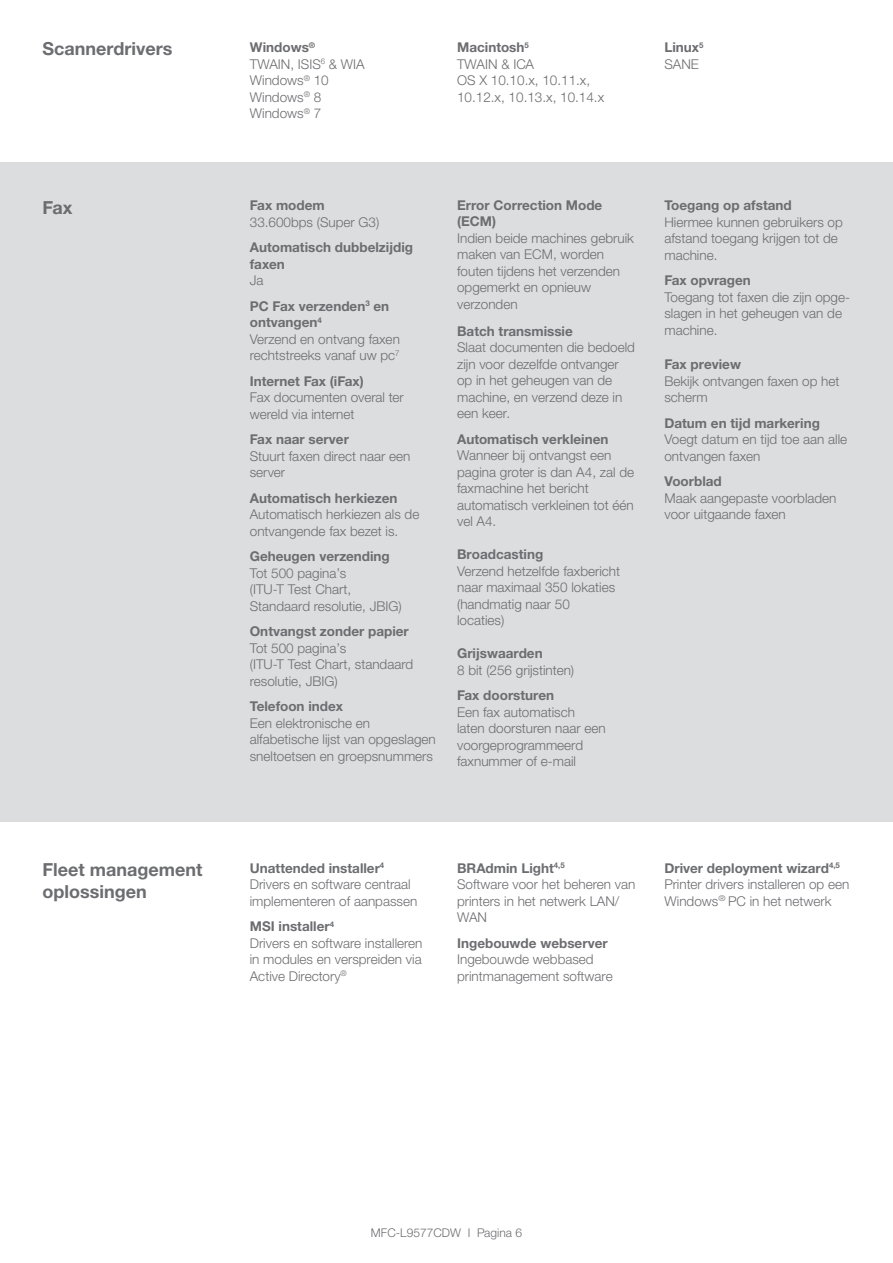
<style>
.page{position:relative;width:893px;height:1263px;background:#fff}
.page>*{position:absolute;margin:0;border:0;box-sizing:border-box;transform-origin:0 0}
.t1{font:700 18px/21.6px "Helvetica Neue LTW1 G";color:#6c6d70}
.t2{font:300 13.5px/16.5px "Helvetica Neue LTW1 G";color:#6c6d70}
.t3{font:700 13.5px/16.5px "Helvetica Neue LTW1 G";color:#6c6d70}
.t4{font:300 12px "Helvetica Neue LTW1 G";color:#6c6d70}
.s1{font-weight:700}
.s2{font-weight:300}
</style>
<div class="page">
<div style="left:0;top:162px;width:893px;height:660px;background:#dcdddf"></div>
<h1 class="t1" style="left:43px;top:38px;width:131px">Scannerdrivers</h1>
<p class="t2" style="left:250px;top:39px;width:116px"><span class="s1">Windows</span><sup>®<br></sup>TWAIN, ISIS<sup>6</sup> &amp; WIA<br>Windows<sup>®</sup> 10<br>Windows<sup>®</sup> 8<br>Windows<sup>®</sup> 7</p>
<p class="t2" style="left:457px;top:39px;width:149px"><span class="s1">Macintosh</span><sup>5<br></sup>TWAIN &amp; ICA<br>OS X 10.10.x, 10.11.x,<br>10.12.x, 10.13.x, 10.14.x</p>
<p class="t3" style="left:664px;top:39px;width:41px">Linux<sup>5<br></sup><span class="s2">SANE</span></p>
<h1 class="t1" style="left:43px;top:197px;width:31px">Fax</h1>
<p class="t3" style="left:250px;top:197px;width:76px">Fax modem</p>
<p class="t2" style="left:250px;top:214px;width:131px">33.600bps (Super G3)</p>
<p class="t3" style="left:250px;top:239px;width:165px">Automatisch dubbelzijdig faxen</p>
<p class="t3" style="left:250px;top:268px;width:141px;line-height:25.5px"><span class="s2">Ja<br></span>PC Fax verzenden<sup>3</sup> en</p>
<p class="t2" style="left:250px;top:314px;width:152px"><span class="s1">ontvangen</span><sup>4<br></sup>Verzend en ontvang faxen rechtstreeks vanaf uw pc<sup>7</sup></p>
<p class="t3" style="left:250px;top:373px;width:116px">Internet Fax (iFax)</p>
<p class="t2" style="left:250px;top:389px;width:155px">Fax documenten overal ter wereld via internet</p>
<p class="t3" style="left:250px;top:431px;width:101px">Fax naar server</p>
<p class="t2" style="left:250px;top:448px;width:162px">Stuurt faxen direct naar een server</p>
<p class="t3" style="left:250px;top:490px;width:149px">Automatisch herkiezen</p>
<p class="t2" style="left:250px;top:506px;width:171px">Automatisch herkiezen als de ontvangende fax bezet is.</p>
<p class="t3" style="left:250px;top:548px;width:142px">Geheugen verzending</p>
<p class="t2" style="left:250px;top:565px;width:153px">Tot 500 pagina’s<br>(ITU-T Test Chart,<br>Standaard resolutie, JBIG)</p>
<p class="t3" style="left:250px;top:623px;width:161px">Ontvangst zonder papier</p>
<p class="t2" style="left:250px;top:640px;width:165px">Tot 500 pagina’s<br>(ITU-T Test Chart, standaard resolutie, JBIG)</p>
<p class="t3" style="left:250px;top:698px;width:95px">Telefoon index</p>
<p class="t2" style="left:250px;top:715px;width:188px">Een elektronische en alfabetische lijst van opgeslagen sneltoetsen en groepsnummers</p>
<p class="t3" style="left:457px;top:196px;width:147px">Error Correction Mode (ECM)</p>
<p class="t2" style="left:457px;top:230px;width:178px">Indien beide machines gebruik maken van ECM, worden fouten tijdens het verzenden opgemerkt en opnieuw verzonden</p>
<p class="t3" style="left:457px;top:322px;width:117px">Batch transmissie</p>
<p class="t2" style="left:457px;top:339px;width:179px">Slaat documenten die bedoeld zijn voor dezelfde ontvanger op in het geheugen van de machine, en verzend deze in een keer.</p>
<p class="t3" style="left:457px;top:430px;width:153px">Automatisch verkleinen</p>
<p class="t2" style="left:457px;top:447px;width:178px">Wanneer bij ontvangst een pagina groter is dan A4, zal de faxmachine het bericht automatisch verkleinen tot één vel A4.</p>
<p class="t3" style="left:457px;top:546px;width:88px">Broadcasting</p>
<p class="t2" style="left:457px;top:562px;width:164px">Verzend hetzelfde faxbericht naar maximaal 350 lokaties (handmatig naar 50 locaties)</p>
<p class="t3" style="left:457px;top:645px;width:87px">Grijswaarden</p>
<p class="t2" style="left:457px;top:661px;width:119px">8 bit (256 grijstinten)</p>
<p class="t3" style="left:457px;top:687px;width:99px">Fax doorsturen</p>
<p class="t2" style="left:457px;top:703px;width:150px">Een fax automatisch laten doorsturen naar een voorgeprogrammeerd faxnummer of e-mail</p>
<p class="t3" style="left:664px;top:197px;width:129px">Toegang op afstand</p>
<p class="t2" style="left:664px;top:214px;width:180px">Hiermee kunnen gebruikers op afstand toegang krijgen tot de machine.</p>
<p class="t3" style="left:664px;top:272px;width:88px">Fax opvragen</p>
<p class="t2" style="left:664px;top:289px;width:187px">Toegang tot faxen die zijn opge&shy;slagen in het geheugen van de machine.</p>
<p class="t3" style="left:664px;top:356px;width:78px">Fax preview</p>
<p class="t2" style="left:664px;top:373px;width:177px">Bekijk ontvangen faxen op het scherm</p>
<p class="t3" style="left:664px;top:415px;width:157px">Datum en tijd markering</p>
<p class="t2" style="left:664px;top:431px;width:184px">Voegt datum en tijd toe aan alle ontvangen faxen</p>
<p class="t3" style="left:664px;top:473px;width:59px">Voorblad</p>
<p class="t2" style="left:664px;top:490px;width:174px">Maak aangepaste voorbladen voor uitgaande faxen</p>
<h1 class="t1" style="left:43px;top:859px;width:161px">Fleet management oplossingen</h1>
<p class="t2" style="left:250px;top:860px;width:169px"><span class="s1">Unattended installer</span><sup>4<br></sup>Drivers en software centraal implementeren of aanpassen</p>
<p class="t2" style="left:250px;top:918px;width:174px"><span class="s1">MSI installer</span><sup>4<br></sup>Drivers en software installeren in modules en verspreiden via<br>Active Directory<sup>®</sup></p>
<p class="t2" style="left:457px;top:860px;width:180px"><span class="s1">BRAdmin Light</span><sup>4,5<br></sup>Software voor het beheren van printers in het netwerk LAN/<br>WAN</p>
<p class="t3" style="left:457px;top:935px;width:152px">Ingebouwde webserver</p>
<p class="t2" style="left:457px;top:951px;width:157px">Ingebouwde webbased printmanagement software</p>
<p class="t2" style="left:664px;top:860px;width:186px"><span class="s1">Driver deployment wizard</span><sup>4,5<br></sup>Printer drivers installeren op een<br>Windows<sup>®</sup> PC in het netwerk</p>
<p class="t4" style="left:371px;top:1226px;width:153px">MFC-L9577CDW I Pagina 6</p>
</div>
